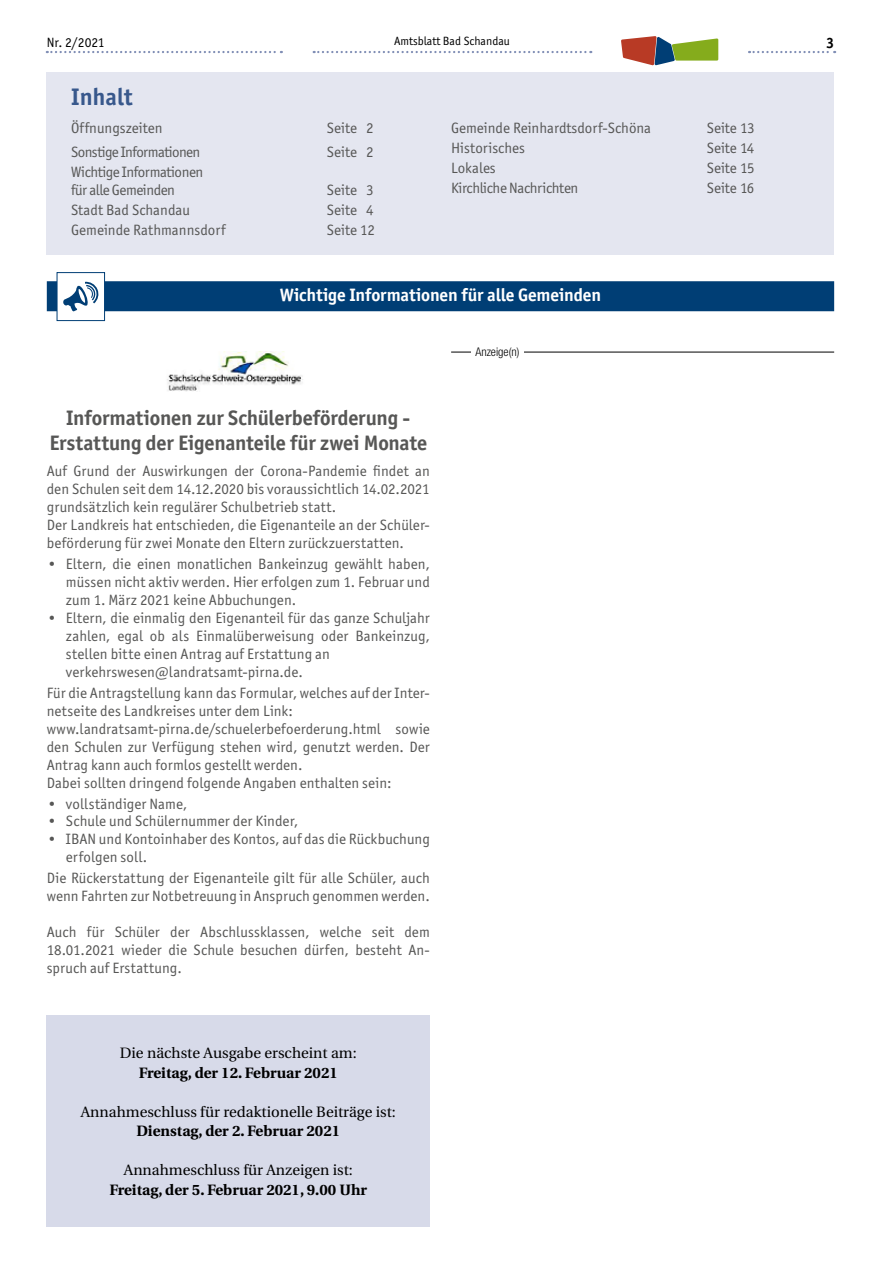
<style>
.page{position:relative;width:881px;height:1263px;background:#fff}
.page>*{position:absolute;margin:0;border:0;box-sizing:border-box;transform-origin:0 0}
.t1{font:700 24px "Officina San ITC";color:#38588c}
.t2{font:700 21px/25.2px "Officina San ITC";letter-spacing:-.01em;color:#575756;text-align:center}
.t3{font:700 18px "Officina San ITC";letter-spacing:-.005em;color:#fff}
.t4{font:15px/18px "Officina San ITC";letter-spacing:.005em;color:#575756}
.t5{font:15px "Utopia";color:#000}
.t6{font:700 15px "Utopia";color:#000}
.t7{font:15px/18px "Officina San ITC";letter-spacing:-.03em;color:#575756}
.t8{font:15px "Officina San ITC";letter-spacing:-.04em;color:#575756}
.t9{font:15px "Officina San ITC";letter-spacing:-.025em;color:#575756}
.t10{font:700 15px "Officina San ITC";color:#000}
.t11{font:13.5px "Officina San ITC";color:#000}
.t12{font:12px "Officina San ITC";color:#000}
.t13{font:300 condensed 12px "Helvetica Neue LT";color:#000}
</style>
<div class="page">
<svg style="left:313px;top:51px;width:278px;height:2px"></svg>
<svg style="left:47px;top:51px;width:235px;height:2px"></svg>
<svg style="left:748px;top:51px;width:86px;height:2px"></svg>
<svg style="left:621px;top:36px;width:97px;height:29px"></svg>
<div style="left:47px;top:72px;width:786px;height:183px;background:#e4e6f0"></div>
<div style="left:47px;top:281px;width:786px;height:30px;background:#003e75"></div>
<div style="left:57px;top:272px;width:48px;height:49px;background:#fff;border:1px solid #003e75"></div>
<svg style="left:63px;top:281px;width:35px;height:31px"></svg>
<img style="left:167px;top:351px;width:136px;height:40px">
<hr style="left:451px;top:352px;width:382px;height:1px;background:#000">
<div style="left:471px;top:348px;width:52px;height:6px;background:#fff"></div>
<div style="left:47px;top:1015px;width:382px;height:212px;background:#d7dae9"></div>
<p class="t11" style="left:47px;top:34px;width:59px">Nr. 2/2021</p>
<p class="t12" style="left:394px;top:34px;width:117px">Amtsblatt Bad Schandau</p>
<p class="t10" style="left:825px;top:34px;width:10px">3</p>
<h1 class="t1" style="left:71px;top:82px;width:63px">Inhalt</h1>
<p class="t4" style="left:71px;top:119px;width:93px">Öffnungszeiten</p>
<p class="t4" style="left:327px;top:119px;width:48px">Seite 2</p>
<p class="t8" style="left:71px;top:143px;width:131px">Sonstige Informationen</p>
<p class="t4" style="left:327px;top:143px;width:48px">Seite 2</p>
<p class="t7" style="left:71px;top:163px;width:133px">Wichtige Informationen für alle Gemeinden</p>
<p class="t4" style="left:327px;top:181px;width:48px">Seite 3</p>
<p class="t4" style="left:71px;top:201px;width:120px">Stadt Bad Schandau</p>
<p class="t4" style="left:327px;top:201px;width:48px">Seite 4</p>
<p class="t4" style="left:71px;top:221px;width:156px">Gemeinde Rathmannsdorf</p>
<p class="t4" style="left:327px;top:221px;width:49px">Seite 12</p>
<p class="t4" style="left:451px;top:119px;width:201px">Gemeinde Reinhardtsdorf-Schöna</p>
<p class="t4" style="left:706px;top:119px;width:49px">Seite 13</p>
<p class="t4" style="left:451px;top:139px;width:75px">Historisches</p>
<p class="t4" style="left:706px;top:139px;width:49px">Seite 14</p>
<p class="t4" style="left:451px;top:159px;width:46px">Lokales</p>
<p class="t4" style="left:706px;top:159px;width:49px">Seite 15</p>
<p class="t9" style="left:451px;top:180px;width:129px">Kirchliche Nachrichten</p>
<p class="t4" style="left:706px;top:179px;width:49px">Seite 16</p>
<p class="t3" style="left:280px;top:283px;width:322px">Wichtige Informationen für alle Gemeinden</p>
<h2 class="t2" style="left:49px;top:405px;width:379px">Informationen zur Schülerbeförderung -<br>Erstattung der Eigenanteile für zwei Monate</h2>
<p class="t4" style="left:47px;top:462px;width:384px">Auf Grund der Auswirkungen der Corona-Pandemie findet an den Schulen seit dem 14.12.2020 bis voraussichtlich 14.02.2021 grundsätzlich kein regulärer Schulbetrieb statt.<br>Der Landkreis hat entschieden, die Eigenanteile an der Schüler&shy;beförderung für zwei Monate den Eltern zurückzuerstatten.</p>
<p class="t4" style="left:66px;top:555px;width:365px;text-align:justify;text-indent:-19px">• Eltern, die einen monatlichen Bankeinzug gewählt haben, müssen nicht aktiv werden. Hier erfolgen zum 1. Februar und zum 1. März 2021 keine Abbuchungen.</p>
<p class="t4" style="left:66px;top:608px;width:365px;text-indent:-19px">• Eltern, die einmalig den Eigenanteil für das ganze Schuljahr zahlen, egal ob als Einmalüberweisung oder Bankeinzug, stellen bitte einen Antrag auf Erstattung an verkehrswesen@landratsamt-pirna.de.</p>
<p class="t4" style="left:47px;top:684px;width:384px">Für die Antragstellung kann das Formular, welches auf der Inter&shy;netseite des Landkreises unter dem Link: www.landratsamt-pirna.de/schuelerbefoerderung.html sowie den Schulen zur Verfügung stehen wird, genutzt werden. Der Antrag kann auch formlos gestellt werden.<br>Dabei sollten dringend folgende Angaben enthalten sein:</p>
<p class="t4" style="left:47px;top:794px;width:142px">• vollständiger Name,</p>
<p class="t4" style="left:47px;top:812px;width:253px">• Schule und Schülernummer der Kinder,</p>
<p class="t4" style="left:66px;top:829px;width:365px;text-indent:-19px">• IBAN und Kontoinhaber des Kontos, auf das die Rückbuchung erfolgen soll.</p>
<p class="t4" style="left:47px;top:869px;width:384px">Die Rückerstattung der Eigenanteile gilt für alle Schüler, auch wenn Fahrten zur Notbetreuung in Anspruch genommen werden.</p>
<p class="t4" style="left:47px;top:923px;width:384px;text-align:justify">Auch für Schüler der Abschlussklassen, welche seit dem 18.01.2021 wieder die Schule besuchen dürfen, besteht An&shy;spruch auf Erstattung.</p>
<p class="t5" style="left:120px;top:1045px;width:238px">Die nächste Ausgabe erscheint am:</p>
<p class="t6" style="left:139px;top:1064px;width:200px">Freitag, der 12. Februar 2021</p>
<p class="t5" style="left:81px;top:1103px;width:316px">Annahmeschluss für redaktionelle Beiträge ist:</p>
<p class="t6" style="left:136px;top:1122px;width:205px">Dienstag, der 2. Februar 2021</p>
<p class="t5" style="left:124px;top:1162px;width:230px">Annahmeschluss für Anzeigen ist:</p>
<p class="t6" style="left:109px;top:1181px;width:259px">Freitag, der 5. Februar 2021, 9.00 Uhr</p>
<p class="t13" style="left:475px;top:345px;width:45px">Anzeige(n)</p>
</div>
